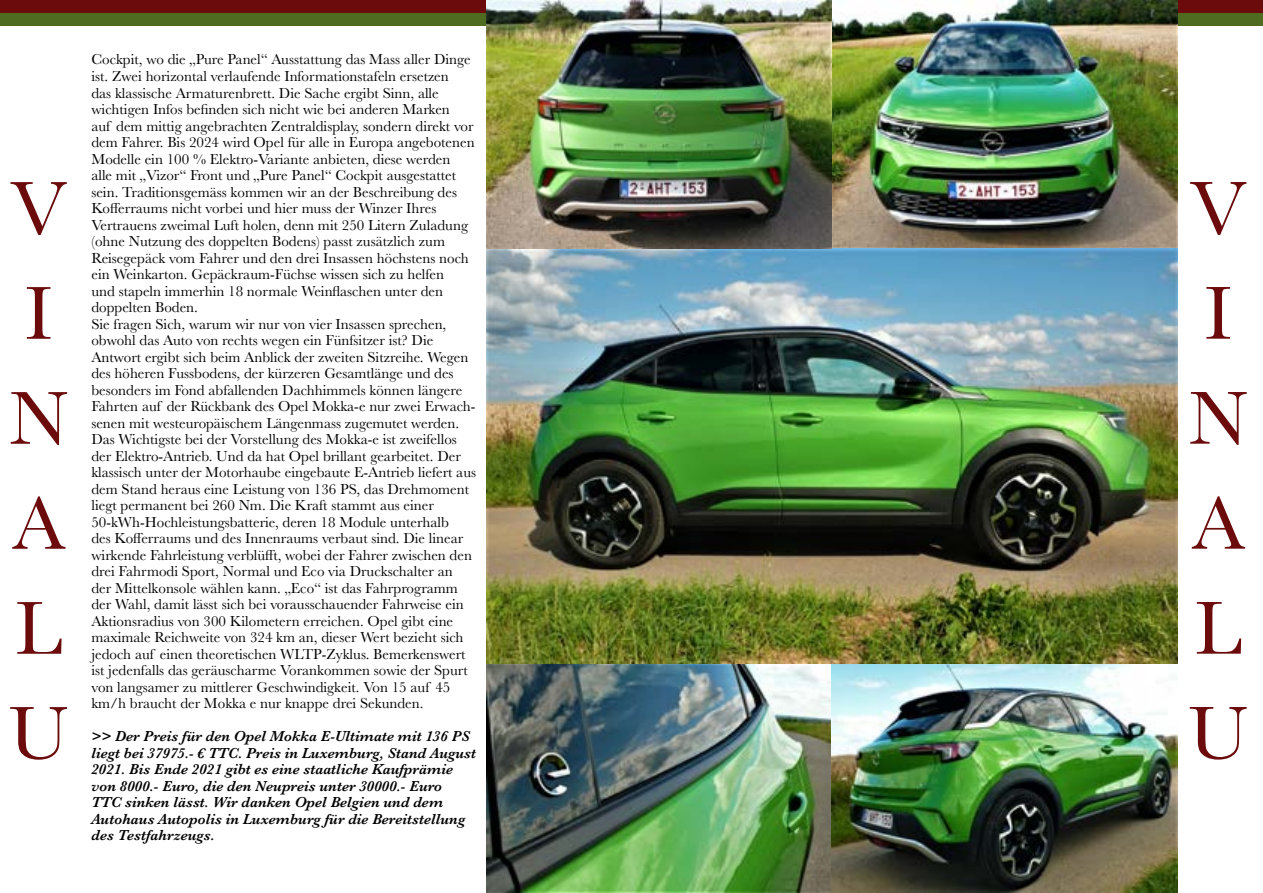
<style>
.page{position:relative;width:1263px;height:893px;background:#fff}
.page>*{position:absolute;margin:0;border:0;box-sizing:border-box;transform-origin:0 0}
.t1{font:78px/105px "Baskerville";color:#6b0b0c}
.t2{font:15px/16.5px "Baskerville";color:#000}
.t3{font:italic 600 15px/16.5px "Baskerville";color:#000}
</style>
<div class="page">
<div style="left:0;top:0;width:1263px;height:13px;background:#6b0b0c"></div>
<div style="left:0;top:13px;width:1263px;height:13px;background:#4f6b1f"></div>
<img style="left:486px;top:0;width:692px;height:893px">
<p class="t2" style="left:91px;top:52px;width:386px">Cockpit, wo die „Pure Panel“ Ausstattung das Mass aller Dinge ist. Zwei horizontal verlaufende Informationstafeln ersetzen<br>das klassische Armaturenbrett. Die Sache ergibt Sinn, alle wichtigen Infos befinden sich nicht wie bei anderen Marken<br>auf dem mittig angebrachten Zentraldisplay, sondern direkt vor dem Fahrer. Bis 2024 wird Opel für alle in Europa angebotenen Modelle ein 100 % Elektro-Variante anbieten, diese werden<br>alle mit „Vizor“ Front und „Pure Panel“ Cockpit ausgestattet sein. Traditionsgemäss kommen wir an der Beschreibung des Kofferraums nicht vorbei und hier muss der Winzer Ihres Vertrauens zweimal Luft holen, denn mit 250 Litern Zuladung (ohne Nutzung des doppelten Bodens) passt zusätzlich zum Reisegepäck vom Fahrer und den drei Insassen höchstens noch ein Weinkarton. Gepäckraum-Füchse wissen sich zu helfen<br>und stapeln immerhin 18 normale Weinflaschen unter den doppelten Boden.<br>Sie fragen Sich, warum wir nur von vier Insassen sprechen, obwohl das Auto von rechts wegen ein Fünfsitzer ist? Die Antwort ergibt sich beim Anblick der zweiten Sitzreihe. Wegen des höheren Fussbodens, der kürzeren Gesamtlänge und des besonders im Fond abfallenden Dachhimmels können längere Fahrten auf der Rückbank des Opel Mokka-e nur zwei Erwach&shy;senen mit westeuropäischem Längenmass zugemutet werden.<br>Das Wichtigste bei der Vorstellung des Mokka-e ist zweifellos der Elektro-Antrieb. Und da hat Opel brillant gearbeitet. Der klassisch unter der Motorhaube eingebaute E-Antrieb liefert aus dem Stand heraus eine Leistung von 136 PS, das Drehmoment liegt permanent bei 260 Nm. Die Kraft stammt aus einer 50-kWh-Hochleistungsbatterie, deren 18 Module unterhalb<br>des Kofferraums und des Innenraums verbaut sind. Die linear wirkende Fahrleistung verblüfft, wobei der Fahrer zwischen den drei Fahrmodi Sport, Normal und Eco via Druckschalter an der Mittelkonsole wählen kann. „Eco“ ist das Fahrprogramm der Wahl, damit lässt sich bei vorausschauender Fahrweise ein Aktionsradius von 300 Kilometern erreichen. Opel gibt eine maximale Reichweite von 324 km an, dieser Wert bezieht sich jedoch auf einen theoretischen WLTP-Zyklus. Bemerkenswert ist jedenfalls das geräuscharme Vorankommen sowie der Spurt von langsamer zu mittlerer Geschwindigkeit. Von 15 auf 45 km/h braucht der Mokka e nur knappe drei Sekunden.</p>
<p class="t3" style="left:91px;top:728px;width:386px">&gt;&gt; Der Preis für den Opel Mokka E-Ultimate mit 136 PS liegt bei 37975.- € TTC. Preis in Luxemburg, Stand August 2021. Bis Ende 2021 gibt es eine staatliche Kaufprämie von 8000.- Euro, die den Neupreis unter 30000.- Euro<br>TTC sinken lässt. Wir danken Opel Belgien und dem Autohaus Autopolis in Luxemburg für die Bereitstellung des Testfahrzeugs.</p>
<h1 class="t1" style="left:9px;top:157px;width:62px">V<br>I<br>N<br>A<br>L<br>U</h1>
<h1 class="t1" style="left:1188px;top:157px;width:62px">V<br>I<br>N<br>A<br>L<br>U</h1>
</div>
